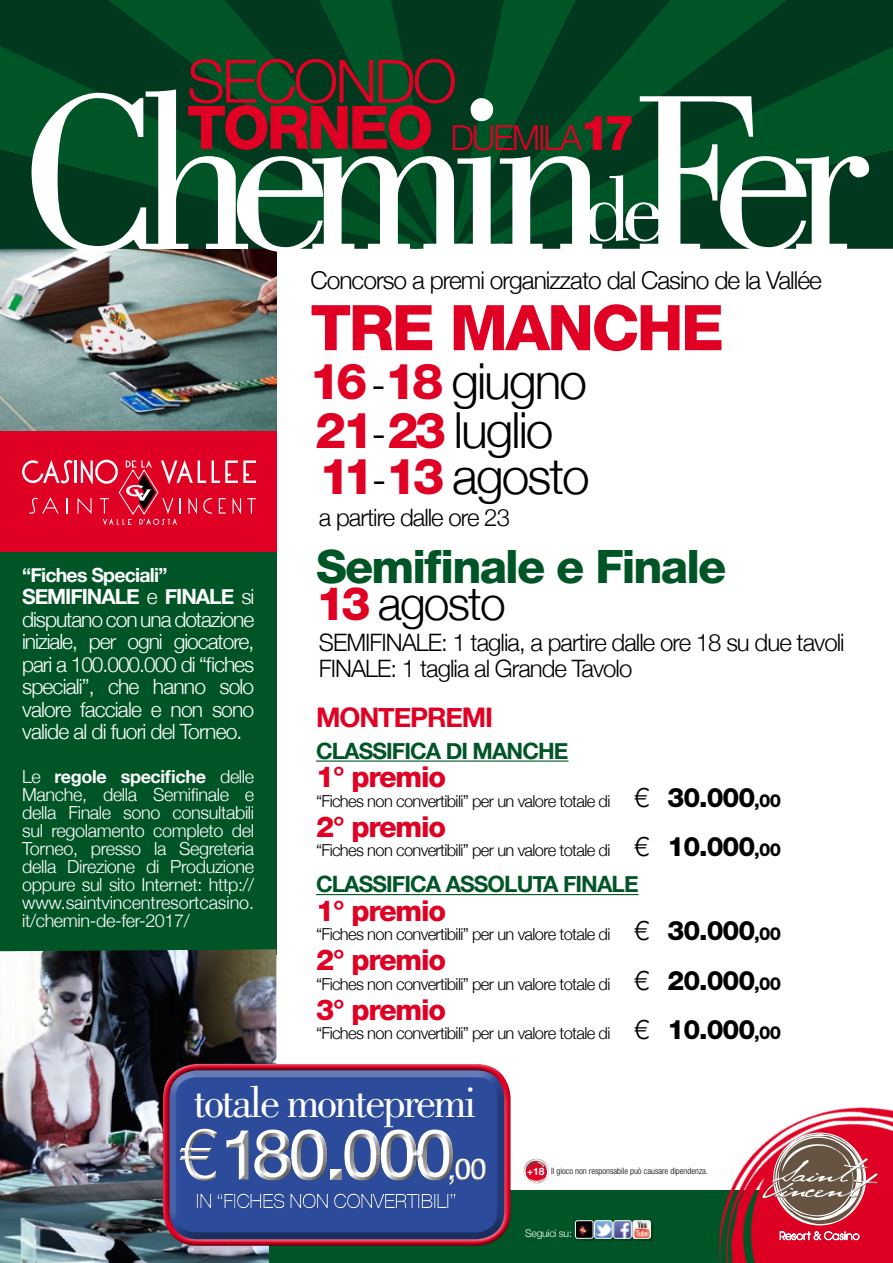
<style>
.page{position:relative;width:893px;height:1263px;background:#fff}
.page>*{position:absolute;margin:0;border:0;box-sizing:border-box;transform-origin:0 0}
.t1{font:228.6px "Bodoni Std";letter-spacing:-.1em;color:#fff}
.t2{font:93.3px "Bodoni Std";color:#fff}
.t3{font:700 70.5px "Helvetica Neue";letter-spacing:-.04em;color:#fff}
.t4{font:800 63px "Helvetica Neue";letter-spacing:-.04em;color:#df0023}
.t5{font:300 60px "Helvetica Neue";letter-spacing:-.05em;color:#df0023}
.t6{font:300 49.65px/47.4px "Helvetica Neue";letter-spacing:-.04em;color:#000}
.t7{font:800 46.2px/37.5px "Helvetica Neue";letter-spacing:-.04em;color:#005527}
.t8{font:45px "Bodoni Std";letter-spacing:-.05em;color:#fff}
.t9{font:300 34.5px "Helvetica Neue";letter-spacing:-.06em;color:#df0023}
.t10{font:700 30px "Helvetica Neue";color:#fff}
.t11{font:800 28.95px "Helvetica Neue";letter-spacing:-.04em;color:#df0023}
.t12{font:700 27px "Helvetica Neue";letter-spacing:-.04em;color:#df0023}
.t13{font:300 24.6px "Helvetica Neue";letter-spacing:-.04em;color:#000}
.t14{font:300 24px/25.5px "Helvetica Neue";letter-spacing:-.04em;color:#000}
.t15{font:700 22.5px "Helvetica Neue";letter-spacing:-.04em;color:#005527}
.t16{font:300 21px/22.5px "Helvetica Neue";letter-spacing:-.04em;color:#fff;text-align:justify}
.t17{font:300 19.5px "Helvetica Neue";letter-spacing:-.04em;color:#fff}
.t18{font:700 19.5px "Helvetica Neue";letter-spacing:-.04em;color:#fff}
.t19{font:300 18px/18px "Helvetica Neue";letter-spacing:-.005em;color:#fff;text-align:justify}
.t20{font:300 16.5px "Helvetica Neue";letter-spacing:-.04em;color:#000}
.t21{font:300 10.5px "Helvetica Neue";letter-spacing:-.025em;color:#fff}
.t22{font:300 condensed 8.7px "Helvetica Neue LT Std";color:#000}
.s1{font-weight:800;font-size:60px}
.s2{font-weight:800;font-size:48.6px}
.s3{font-weight:700}
.s4{font-weight:800;color:#df0023}
.s5{font-size:40.05px}
.s6{color:#df0023}
.s7{font-weight:300;color:#000}
.s8{font-size:26.85px}
.s9{font-weight:800;font-size:26.85px}
.s10{font-weight:800;font-size:18px}
.s11{font-weight:400}
.s12{font-family:"Helvetica Neue";font-weight:700;font-stretch:normal;font-size:10.2px;color:#fff}
</style>
<div class="page">
<div style="left:0;top:546px;width:276px;height:409px;background:#005527"></div>
<img style="left:0;top:949px;width:276px;height:314px">
<div style="left:269px;top:1191px;width:624px;height:72px;background:#005527"></div>
<img style="left:0;top:249px;width:276px;height:182px">
<svg style="left:0;top:0;width:893px;height:249px;background:#004421"></svg>
<img style="left:655px;top:1107px;width:238px;height:156px">
<svg style="left:780px;top:1231px;width:79px;height:9px"></svg>
<svg style="left:762px;top:1132px;width:116px;height:93px;background:#af6063"></svg>
<div style="left:575px;top:1220px;width:79px;height:22px;background:#000;opacity:.3"></div>
<img style="left:575px;top:1220px;width:76px;height:18px">
<div style="left:575px;top:1220px;width:18px;height:18px;border:1px solid #fff;border-radius:2px"></div>
<div style="left:613px;top:1220px;width:19px;height:18px;border:1px solid #fff;border-radius:2px"></div>
<div style="left:594px;top:1220px;width:18px;height:18px;border:1px solid #fff;border-radius:2px"></div>
<div style="left:633px;top:1220px;width:18px;height:18px;border:1px solid #fff;border-radius:2px"></div>
<hr style="left:316px;top:760px;width:252px;height:2px;background:#005527">
<hr style="left:316px;top:894px;width:323px;height:1px;background:#005527">
<div style="left:0;top:431px;width:276px;height:121px;background:#df0023"></div>
<svg style="left:22px;top:460px;width:234px;height:65px"></svg>
<div style="left:162px;top:1061px;width:349px;height:181px;background:#fff;opacity:.75"></div>
<div style="left:162px;top:1067px;width:349px;height:179px;background:#000;opacity:.75"></div>
<div style="left:170px;top:1119px;width:319px;height:95px;background:#fff;opacity:.75"></div>
<div style="left:173px;top:1123px;width:322px;height:94px;background:#000;opacity:.75"></div>
<svg style="left:524px;top:1159px;width:25px;height:25px"></svg>
<svg style="left:524px;top:1159px;width:25px;height:24px"></svg>
<svg style="left:526px;top:1162px;width:21px;height:20px"></svg>
<h3 class="t5" style="left:187px;top:33px;width:271px">SECONDO</h3>
<h3 class="t9" style="left:187px;top:110px;width:449px"><span class="s1">TORNEO</span> DUEMILA<span class="s2">17</span></h3>
<h1 class="t1" style="left:21px;top:46px;width:848px">Chemin Fer</h1>
<h2 class="t2" style="left:584px;top:158px;width:81px">de</h2>
<h3 class="t13" style="left:310px;top:261px;width:513px">Concorso a premi organizzato dal Casino de la Vallée</h3>
<h3 class="t4" style="left:310px;top:290px;width:415px">TRE MANCHE</h3>
<p class="t18" style="left:22px;top:559px;width:147px">“Fiches Speciali”</p>
<p class="t16" style="left:22px;top:584px;width:234px"><span class="s3">SEMIFINALE</span> e <span class="s3">FINALE</span> si disputano con una dotazione iniziale, per ogni giocatore, pari a 100.000.000 di “fiches speciali”, che hanno solo valore facciale e non sono valide al di fuori del Torneo.</p>
<p class="t19" style="left:22px;top:766px;width:234px">Le <span class="s3">regole specifiche</span> delle Manche, della Semifinale e della Finale sono consultabili sul regolamento completo del Torneo, presso la Segreteria della Direzione di Produzione oppure sul sito Internet: http:// www.saintvincentresortcasino. it/chemin-de-fer-2017/</p>
<h3 class="t6" style="left:310px;top:354px;width:282px"><span class="s4">16</span><span class="s5">-</span><span class="s4">18</span> giugno<br><span class="s4">21</span><span class="s5">-</span><span class="s4">23</span> luglio<br><span class="s4">11</span><span class="s5">-</span><span class="s4">13</span> agosto</h3>
<h3 class="t14" style="left:319px;top:503px;width:193px">a partire dalle ore 23</h3>
<h3 class="t7" style="left:316px;top:548px;width:412px">Semifinale e Finale<br><span class="s6">13</span> <span class="s7">agosto</span></h3>
<h3 class="t14" style="left:319px;top:628px;width:527px">SEMIFINALE: 1 taglia, a partire dalle ore 18 su due tavoli<br>FINALE: 1 taglia al Grande Tavolo</h3>
<h3 class="t12" style="left:316px;top:696px;width:179px">MONTEPREMI</h3>
<h3 class="t15" style="left:316px;top:733px;width:254px">CLASSIFICA DI MANCHE</h3>
<h3 class="t11" style="left:316px;top:760px;width:132px">1° premio</h3>
<p class="t20" style="left:316px;top:788px;width:467px">“Fiches non convertibili” per un valore totale di <span class="s8">€</span> <span class="s9">30.000</span><span class="s10">,00</span></p>
<h3 class="t11" style="left:316px;top:809px;width:132px">2° premio</h3>
<p class="t20" style="left:316px;top:837px;width:467px">“Fiches non convertibili” per un valore totale di <span class="s8">€</span> <span class="s9">10.000</span><span class="s10">,00</span></p>
<h3 class="t15" style="left:316px;top:867px;width:324px">CLASSIFICA ASSOLUTA FINALE</h3>
<h3 class="t11" style="left:316px;top:893px;width:132px">1° premio</h3>
<p class="t20" style="left:316px;top:921px;width:467px">“Fiches non convertibili” per un valore totale di <span class="s8">€</span> <span class="s9">30.000</span><span class="s10">,00</span></p>
<h3 class="t11" style="left:316px;top:943px;width:132px">2° premio</h3>
<p class="t20" style="left:316px;top:971px;width:467px">“Fiches non convertibili” per un valore totale di <span class="s8">€</span> <span class="s9">20.000</span><span class="s10">,00</span></p>
<h3 class="t11" style="left:316px;top:992px;width:132px">3° premio</h3>
<p class="t20" style="left:316px;top:1020px;width:467px">“Fiches non convertibili” per un valore totale di <span class="s8">€</span> <span class="s9">10.000</span><span class="s10">,00</span></p>
<h3 class="t8" style="left:194px;top:1077px;width:284px">totale montepremi</h3>
<h3 class="t3" style="left:178px;top:1099px;width:278px"><span class="s11">€</span> 180.000</h3>
<h3 class="t10" style="left:448px;top:1145px;width:41px">,00</h3>
<p class="t17" style="left:196px;top:1185px;width:263px">IN “FICHES NON CONVERTIBILI”</p>
<p class="t22" style="left:527px;top:1166px;width:182px"><span class="s12">+18</span> Il gioco non responsabile può causare dipendenza.</p>
<p class="t21" style="left:525px;top:1224px;width:48px">Seguici su:</p>
</div>
